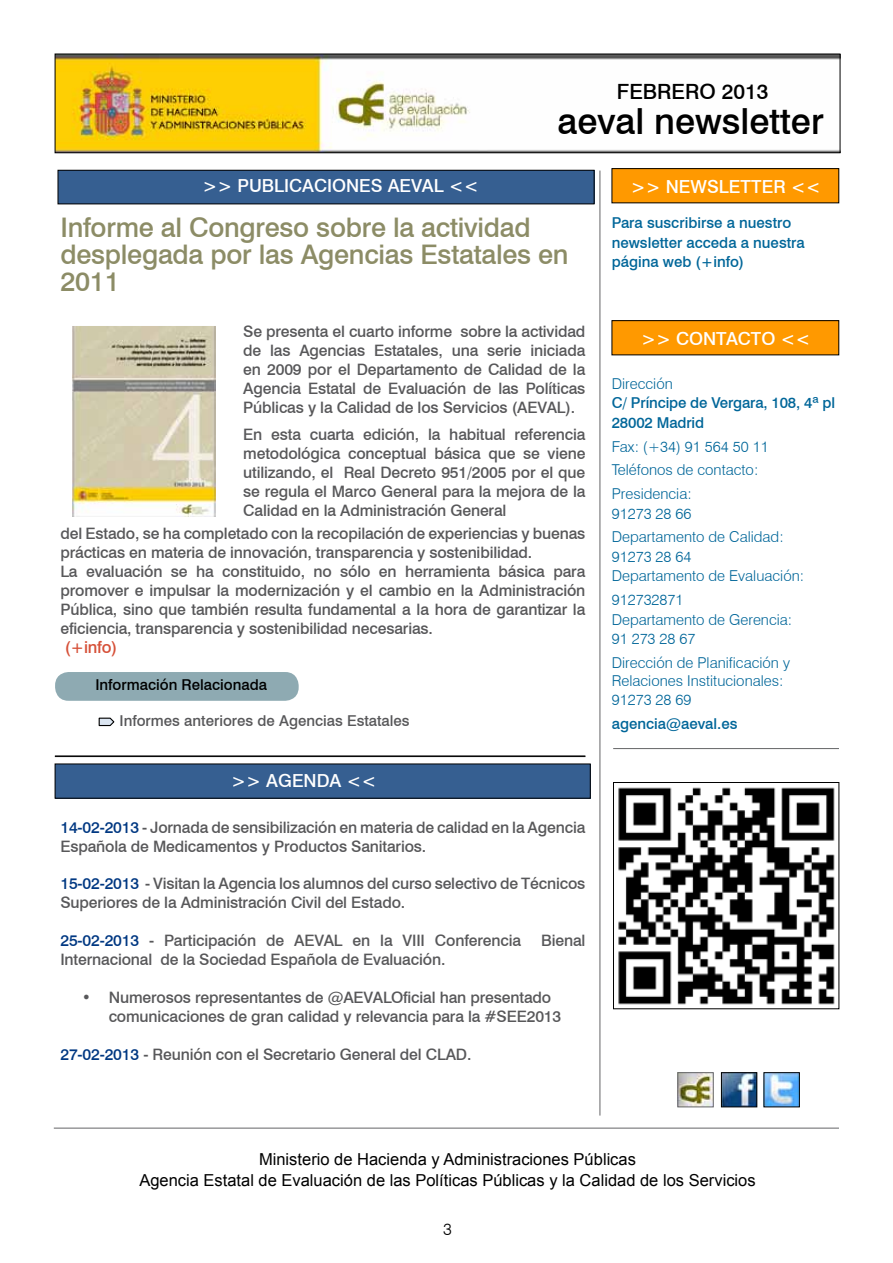
<style>
.page{position:relative;width:893px;height:1263px;background:#fff}
.page>*{position:absolute;margin:0;border:0;box-sizing:border-box;transform-origin:0 0}
.t1{font:500 36px "Swiss 721 BT";color:#000}
.t2{font:500 27px/27px "Swiss 721 BT";letter-spacing:-.01em;color:#8c8c66}
.t3{font:500 21px "Swiss 721 BT";color:#000}
.t4{font:500 18px "Swiss 721 BT";color:#fff}
.t5{font:16.5px/21.6px "Arial";color:#000;text-align:center}
.t6{font:500 16.5px "Swiss 721 BT";color:#d65038}
.t7{font:300 16.5px "Swiss 721 BT";color:#000}
.t8{font:500 15.75px/18.9px "Swiss 721 BT";letter-spacing:-.01em;color:#58585a}
.t9{font:300 15px/23.7px "Swiss 721 BT";color:#069}
.t10{font:500 15px/19.5px "Swiss 721 BT";color:#069}
.t11{font:500 15px "Swiss 721 BT";color:#58585a}
.t12{font:500 15px "Swiss 721 BT";color:#000}
.s1{color:#003882}
</style>
<div class="page">
<hr style="left:600px;top:171px;width:1px;height:944px;background:#646567">
<img style="left:57px;top:56px;width:781px;height:95px">
<div style="left:55px;top:54px;width:785px;height:99px;border:1px solid #000"></div>
<hr style="left:54px;top:1128px;width:785px;height:1px;background:#646567">
<div style="left:612px;top:321px;width:227px;height:34px;background:#f90"></div>
<div style="left:612px;top:320px;width:227px;height:35px;border:1px solid #000"></div>
<div style="left:612px;top:169px;width:227px;height:34px;background:#f90"></div>
<div style="left:612px;top:168px;width:227px;height:35px;border:1px solid #000"></div>
<img style="left:723px;top:1074px;width:32px;height:31px">
<div style="left:721px;top:1072px;width:36px;height:35px;border:1px solid #000"></div>
<img style="left:766px;top:1074px;width:31px;height:31px">
<img style="left:680px;top:1074px;width:31px;height:31px">
<div style="left:678px;top:1072px;width:35px;height:35px;border:1px solid #646567"></div>
<hr style="left:613px;top:748px;width:226px;height:1px;background:#646567">
<img style="left:618px;top:787px;width:217px;height:218px">
<div style="left:613px;top:782px;width:226px;height:227px;border:1px solid #000"></div>
<hr style="left:55px;top:756px;width:530px;height:1px;background:#000">
<div style="left:55px;top:764px;width:535px;height:34px;background:#365f91"></div>
<div style="left:58px;top:170px;width:536px;height:34px;background:#365f91"></div>
<div style="left:58px;top:170px;width:536px;height:34px;border:1px solid #000"></div>
<svg style="left:99px;top:718px;width:16px;height:8px"></svg>
<div style="left:55px;top:672px;width:244px;height:29px;background:#8eaab2"></div>
<img style="left:72px;top:327px;width:143px;height:190px">
<h3 class="t3" style="left:617px;top:78px;width:153px">FEBRERO 2013</h3>
<h1 class="t1" style="left:557px;top:100px;width:268px">aeval newsletter</h1>
<p class="t4" style="left:202px;top:175px;width:278px">&gt;&gt; PUBLICACIONES AEVAL &lt;&lt;</p>
<h2 class="t2" style="left:60px;top:214px;width:510px">Informe al Congreso sobre la actividad desplegada por las Agencias Estatales en<br>2011</h2>
<p class="t8" style="left:243px;top:322px;width:344px;text-align:justify">Se presenta el cuarto informe sobre la actividad de las Agencias Estatales, una serie iniciada en 2009 por el Departamento de Calidad de la Agencia Estatal de Evaluación de las Políticas Públicas y la Calidad de los Servicios (AEVAL).</p>
<p class="t8" style="left:243px;top:425px;width:344px;text-align:justify">En esta cuarta edición, la habitual referencia metodológica conceptual básica que se viene utilizando, el Real Decreto 951/2005 por el que se regula el Marco General para la mejora de la Calidad en la Administración General</p>
<p class="t8" style="left:60px;top:524px;width:526px">del Estado, se ha completado con la recopilación de experiencias y buenas prácticas en materia de innovación, transparencia y sostenibilidad.<br>La evaluación se ha constituido, no sólo en herramienta básica para promover e impulsar la modernización y el cambio en la Administración Pública, sino que también resulta fundamental a la hora de garantizar la eficiencia, transparencia y sostenibilidad necesarias.</p>
<p class="t6" style="left:65px;top:637px;width:54px">(+info)</p>
<p class="t12" style="left:95px;top:676px;width:173px">Información Relacionada</p>
<p class="t11" style="left:120px;top:712px;width:292px">Informes anteriores de Agencias Estatales</p>
<p class="t4" style="left:231px;top:769px;width:147px">&gt;&gt; AGENDA &lt;&lt;</p>
<p class="t8" style="left:60px;top:817px;width:526px"><span class="s1">14-02-2013</span> - Jornada de sensibilización en materia de calidad en la Agencia<br>Española de Medicamentos y Productos Sanitarios.</p>
<p class="t8" style="left:60px;top:874px;width:526px"><span class="s1">15-02-2013</span> - Visitan la Agencia los alumnos del curso selectivo de Técnicos<br>Superiores de la Administración Civil del Estado.</p>
<p class="t8" style="left:60px;top:931px;width:462px"><span class="s1">25-02-2013</span> - Participación de AEVAL en la VIII Conferencia</p>
<p class="t8" style="left:541px;top:931px;width:46px">Bienal</p>
<p class="t8" style="left:60px;top:950px;width:386px">Internacional de la Sociedad Española de Evaluación.</p>
<p class="t8" style="left:109px;top:988px;width:454px;text-indent:-27px">• Numerosos representantes de @AEVALOficial han presentado comunicaciones de gran calidad y relevancia para la #SEE2013</p>
<p class="t8" style="left:60px;top:1044px;width:412px"><span class="s1">27-02-2013</span> - Reunión con el Secretario General del CLAD.</p>
<p class="t4" style="left:631px;top:175px;width:191px">&gt;&gt; NEWSLETTER &lt;&lt;</p>
<p class="t10" style="left:612px;top:213px;width:195px">Para suscribirse a nuestro newsletter acceda a nuestra página web (+info)</p>
<p class="t4" style="left:641px;top:327px;width:171px">&gt;&gt; CONTACTO &lt;&lt;</p>
<p class="t9" style="left:612px;top:371px;width:63px">Dirección</p>
<p class="t10" style="left:612px;top:393px;width:225px">C/ Príncipe de Vergara, 108, 4ª pl<br>28002 Madrid</p>
<p class="t9" style="left:612px;top:434px;width:158px">Fax: (+34) 91 564 50 11<br>Teléfonos de contacto:<br>Presidencia:</p>
<p class="t9" style="left:612px;top:501px;width:173px">91273 28 66<br>Departamento de Calidad:</p>
<p class="t9" style="left:612px;top:547px;width:194px;line-height:19.5px">91273 28 64<br>Departamento de Evaluación:</p>
<p class="t9" style="left:612px;top:590px;width:182px;line-height:19.5px">912732871<br>Departamento de Gerencia:<br>91 273 28 67</p>
<p class="t9" style="left:612px;top:653px;width:180px;line-height:18px">Dirección de Planificación y<br>Relaciones Institucionales:</p>
<p class="t9" style="left:612px;top:688px;width:81px">91273 28 69</p>
<p class="t10" style="left:612px;top:714px;width:127px">agencia@aeval.es</p>
<p class="t5" style="left:139px;top:1148px;width:618px">Ministerio de Hacienda y Administraciones Públicas<br>Agencia Estatal de Evaluación de las Políticas Públicas y la Calidad de los Servicios</p>
<p class="t7" style="left:443px;top:1219px;width:10px">3</p>
</div>
